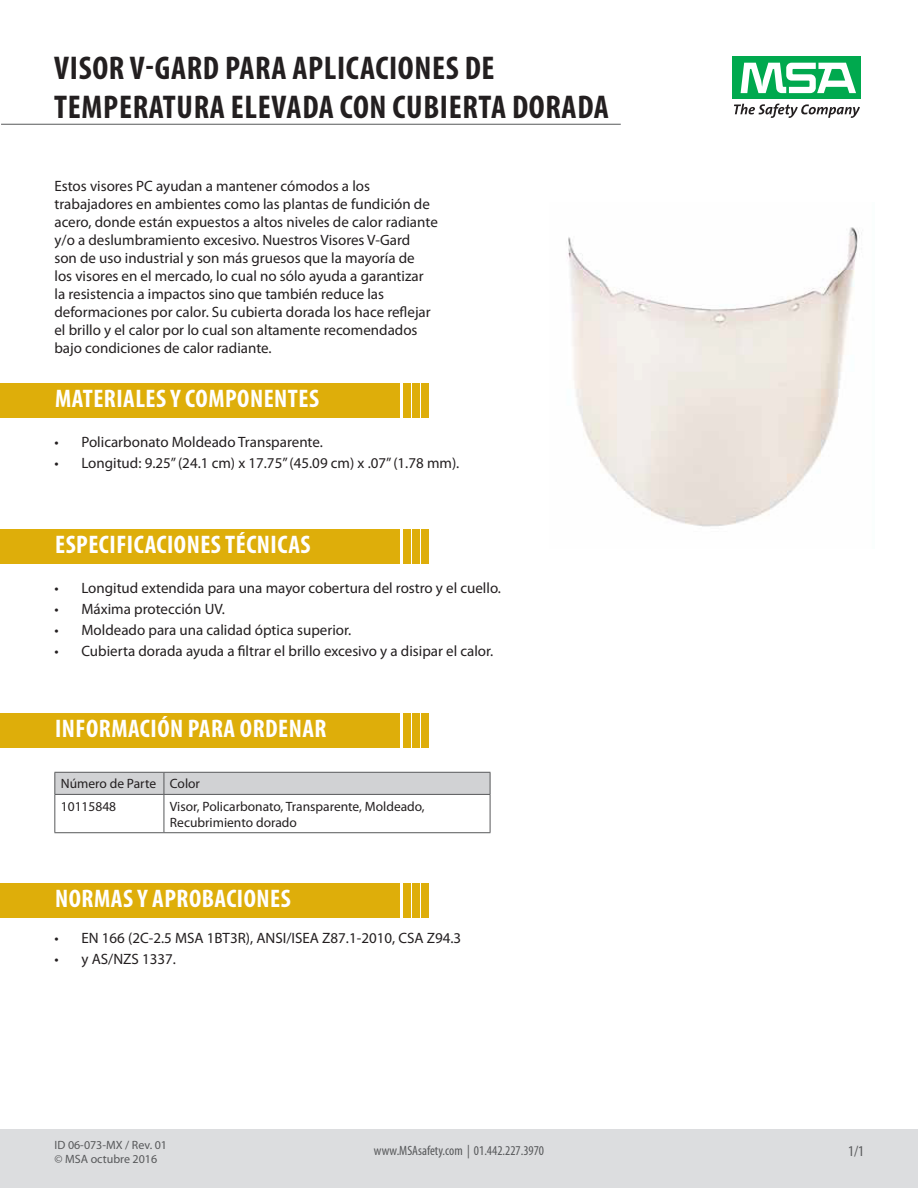
<style>
.page{position:relative;width:918px;height:1188px;background:#fff}
.page>*{position:absolute;margin:0;border:0;box-sizing:border-box;transform-origin:0 0}
.t1{font:700 condensed 33px "Myriad Pro";letter-spacing:.02em;color:#231f20}
.t2{font:700 condensed 25.5px "Myriad Pro";letter-spacing:.02em;color:#fff}
.t3{font:15px/18px "Myriad Pro";color:#231f20}
.t4{font:condensed 15px "Myriad Pro";color:#57585a}
.t5{font:13.5px/16.2px "Myriad Pro";color:#231f20}
.t6{font:condensed 13.5px "Myriad Pro";color:#57585a}
.t7{font:12px "Myriad Pro";color:#57585a}
</style>
<div class="page">
<div style="left:0;top:1130px;width:918px;height:58px;background:#dcdddf"></div>
<svg style="left:734px;top:104px;width:126px;height:14px"></svg>
<div style="left:733px;top:56px;width:128px;height:43px;background:#00a94e"></div>
<svg style="left:741px;top:63px;width:115px;height:30px"></svg>
<div style="left:0;top:384px;width:400px;height:34px;background:#deae0a"></div>
<div style="left:412px;top:384px;width:7px;height:34px;background:#deae0a"></div>
<div style="left:403px;top:384px;width:7px;height:34px;background:#deae0a"></div>
<div style="left:422px;top:384px;width:7px;height:34px;background:#deae0a"></div>
<div style="left:0;top:529px;width:400px;height:35px;background:#deae0a"></div>
<div style="left:412px;top:529px;width:7px;height:35px;background:#deae0a"></div>
<div style="left:403px;top:529px;width:7px;height:35px;background:#deae0a"></div>
<div style="left:422px;top:529px;width:7px;height:35px;background:#deae0a"></div>
<div style="left:0;top:883px;width:400px;height:35px;background:#deae0a"></div>
<div style="left:412px;top:883px;width:7px;height:35px;background:#deae0a"></div>
<div style="left:403px;top:883px;width:7px;height:35px;background:#deae0a"></div>
<div style="left:422px;top:883px;width:7px;height:35px;background:#deae0a"></div>
<div style="left:0;top:713px;width:400px;height:35px;background:#deae0a"></div>
<div style="left:412px;top:713px;width:7px;height:35px;background:#deae0a"></div>
<div style="left:403px;top:713px;width:7px;height:35px;background:#deae0a"></div>
<div style="left:422px;top:713px;width:7px;height:35px;background:#deae0a"></div>
<svg style="left:54px;top:772px;width:437px;height:22px;background:#cbccce"></svg>
<hr style="left:54px;top:794px;width:110px;height:1px;background:#57585a">
<hr style="left:54px;top:795px;width:1px;height:37px;background:#57585a">
<hr style="left:164px;top:794px;width:326px;height:1px;background:#57585a">
<hr style="left:164px;top:795px;width:1px;height:37px;background:#57585a">
<hr style="left:490px;top:795px;width:1px;height:37px;background:#57585a">
<hr style="left:54px;top:832px;width:110px;height:1px;background:#57585a">
<hr style="left:164px;top:832px;width:326px;height:1px;background:#57585a">
<hr style="left:1px;top:124px;width:620px;height:1px;background:#57585a">
<img style="left:568px;top:227px;width:294px;height:300px">
<p class="t1" style="left:54px;top:47px;width:442px">VISOR V-GARD PARA APLICACIONES DE</p>
<p class="t1" style="left:54px;top:87px;width:556px">TEMPERATURA ELEVADA CON CUBIERTA DORADA</p>
<p class="t3" style="left:54px;top:176px;width:385px">Estos visores PC ayudan a mantener cómodos a los trabajadores en ambientes como las plantas de fundición de acero, donde están expuestos a altos niveles de calor radiante y/o a deslumbramiento excesivo. Nuestros Visores V-Gard<br>son de uso industrial y son más gruesos que la mayoría de<br>los visores en el mercado, lo cual no sólo ayuda a garantizar la resistencia a impactos sino que también reduce las deformaciones por calor. Su cubierta dorada los hace reflejar el brillo y el calor por lo cual son altamente recomendados bajo condiciones de calor radiante.</p>
<p class="t2" style="left:55px;top:383px;width:265px">MATERIALES Y COMPONENTES</p>
<p class="t3" style="left:54px;top:433px;width:270px">• Policarbonato Moldeado Transparente.</p>
<p class="t3" style="left:54px;top:454px;width:406px">• Longitud: 9.25” (24.1 cm) x 17.75” (45.09 cm) x .07” (1.78 mm).</p>
<p class="t2" style="left:55px;top:529px;width:257px">ESPECIFICACIONES TÉCNICAS</p>
<p class="t3" style="left:54px;top:579px;width:448px">• Longitud extendida para una mayor cobertura del rostro y el cuello.</p>
<p class="t3" style="left:54px;top:600px;width:172px">• Máxima protección UV.</p>
<p class="t3" style="left:54px;top:621px;width:298px">• Moldeado para una calidad óptica superior.</p>
<p class="t3" style="left:54px;top:642px;width:440px">• Cubierta dorada ayuda a filtrar el brillo excesivo y a disipar el calor.</p>
<p class="t2" style="left:55px;top:712px;width:273px">INFORMACIÓN PARA ORDENAR</p>
<p class="t5" style="left:61px;top:776px;width:97px">Número de Parte</p>
<p class="t5" style="left:170px;top:776px;width:32px">Color</p>
<p class="t5" style="left:61px;top:798px;width:57px">10115848</p>
<p class="t5" style="left:170px;top:798px;width:256px">Visor, Policarbonato, Transparente, Moldeado,<br>Recubrimiento dorado</p>
<p class="t2" style="left:55px;top:882px;width:237px">NORMAS Y APROBACIONES</p>
<p class="t3" style="left:54px;top:929px;width:408px">• EN 166 (2C-2.5 MSA 1BT3R), ANSI/ISEA Z87.1-2010, CSA Z94.3</p>
<p class="t3" style="left:54px;top:950px;width:123px">• y AS/NZS 1337.</p>
<p class="t7" style="left:55px;top:1138px;width:114px">ID 06-073-MX / Rev. 01</p>
<p class="t7" style="left:55px;top:1151px;width:104px">© MSA octubre 2016</p>
<p class="t6" style="left:374px;top:1142px;width:172px">www.MSAsafety.com | 01.442.227.3970</p>
<p class="t4" style="left:848px;top:1142px;width:17px">1/1</p>
</div>
